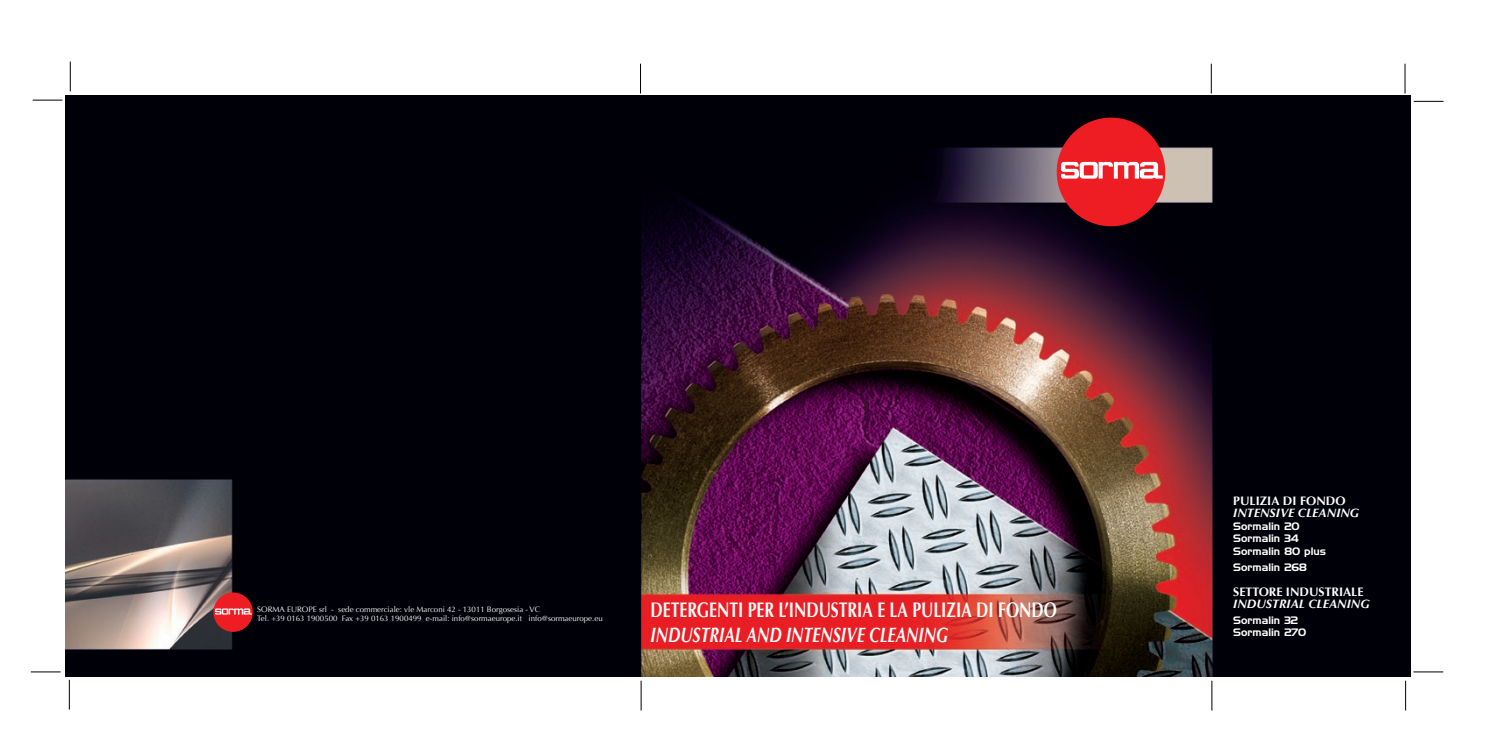
<style>
.page{position:relative;width:1489px;height:745px;background:#fff}
.page>*{position:absolute;margin:0;border:0;box-sizing:border-box;transform-origin:0 0}
.t1{font:700 21px/25.1px "Optima";color:#fff;scale:.75 1}
.t2{font:700 12.25px/12.2px "Optima";color:#fff}
.t3{font:italic 700 12.25px/12.2px "Optima";color:#fff}
.t4{font:10.5px/12.6px "Handel Gothic BT";color:#fff}
.t5{font:7.88px/9.5px "Optima";color:#fff}
.s1{font-style:italic}
.s2{font-style:normal}
</style>
<div class="page">
<img style="left:65px;top:96px;width:1345px;height:580px">
<svg style="left:1404px;top:64px;width:1px;height:29px"></svg>
<hr style="left:1413px;top:101px;width:30px;height:1px;background:#000">
<svg style="left:1413px;top:671px;width:29px;height:1px"></svg>
<hr style="left:1405px;top:680px;width:1px;height:30px;background:#000">
<svg style="left:1210px;top:64px;width:1px;height:29px"></svg>
<hr style="left:1211px;top:680px;width:1px;height:30px;background:#000">
<svg style="left:640px;top:64px;width:1px;height:29px"></svg>
<hr style="left:641px;top:680px;width:1px;height:30px;background:#000">
<hr style="left:69px;top:679px;width:1px;height:30px;background:#000">
<hr style="left:31px;top:671px;width:30px;height:1px;background:#000">
<svg style="left:33px;top:100px;width:29px;height:1px"></svg>
<hr style="left:70px;top:61px;width:1px;height:30px;background:#000">
<div style="left:1056px;top:117px;width:109px;height:109px;background:#ee1d23;border-radius:50%"></div>
<svg style="left:1061px;top:162px;width:101px;height:16px"></svg>
<div style="left:213px;top:592px;width:40px;height:39px;background:#ee1d23;border-radius:50%"></div>
<svg style="left:215px;top:608px;width:37px;height:6px"></svg>
<p class="t5" style="left:257px;top:604px;width:347px">SORMA EUROPE srl - sede commerciale: vle Marconi 42 - 13011 Borgosesia - VC<br>Tel. +39 0163 1900500 Fax +39 0163 1900499 e-mail: info@sormaeurope.it info@sormaeurope.eu</p>
<p class="t1" style="left:650px;top:596px;width:543px">DETERGENTI PER L’INDUSTRIA E LA PULIZIA DI FONDO<br><span class="s1">INDUSTRIAL AND INTENSIVE CLEANING</span></p>
<p class="t3" style="left:1233px;top:494px;width:127px"><span class="s2">PULIZIA DI FONDO<br></span>INTENSIVE CLEANING</p>
<p class="t4" style="left:1233px;top:519px;width:94px">Sormalin 20<br>Sormalin 34<br>Sormalin 80 plus</p>
<p class="t4" style="left:1233px;top:560px;width:75px">Sormalin 268</p>
<p class="t2" style="left:1233px;top:585px;width:138px">SETTORE INDUSTRIALE<br><span class="s1">INDUSTRIAL CLEANING</span></p>
<p class="t4" style="left:1233px;top:613px;width:74px">Sormalin 32<br>Sormalin 270</p>
</div>
